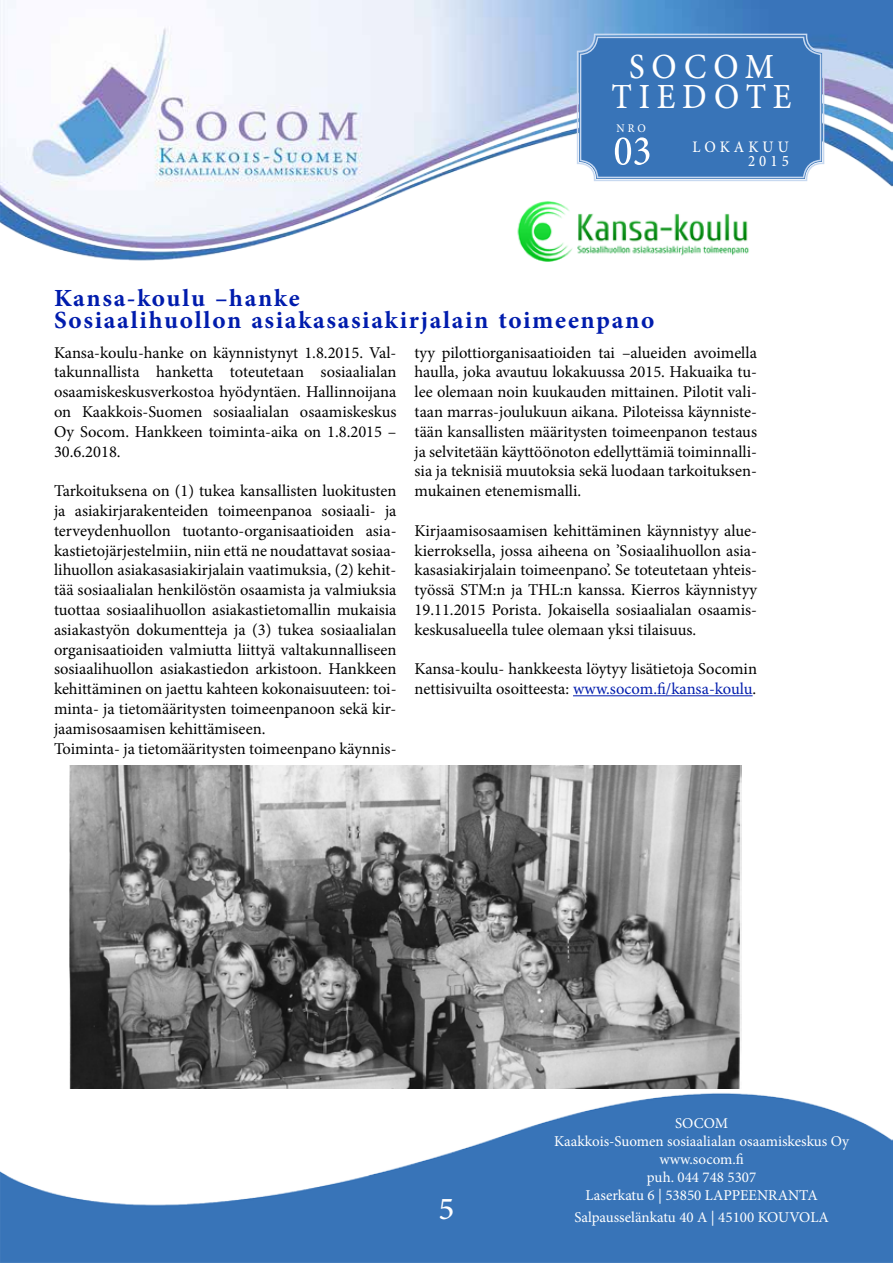
<style>
.page{position:relative;width:893px;height:1263px;background:#fff}
.page>*{position:absolute;margin:0;border:0;box-sizing:border-box;transform-origin:0 0}
.t1{font:60px "Adobe Arabic";color:#fff;scale:.9 1}
.t2{font:49.5px "Adobe Arabic";letter-spacing:.15em;color:#fff;scale:.9 1}
.t3{font:45px "Adobe Arabic";color:#fff}
.t4{font:700 34.5px "Adobe Arabic";letter-spacing:.05em;color:#001cad}
.t5{font:22.5px "Adobe Arabic";letter-spacing:.2em;color:#fff;scale:.9 1}
.t6{font:16.5px/19.8px "Minion Pro";color:#000;text-align:justify}
.t7{font:16.5px "Adobe Arabic";color:#fff;scale:.9 1}
.t8{font:15px/18px "Minion Pro";color:#fff;text-align:center}
.s1{color:#001cad}
</style>
<div class="page">
<img style="left:0;top:0;width:893px;height:262px">
<img style="left:0;top:1086px;width:893px;height:176px">
<svg style="left:576px;top:33px;width:249px;height:149px;background:#447cbc"></svg>
<div style="left:580px;top:37px;width:241px;height:141px;border:1px solid #c8d9f0;border-radius:17px"></div>
<img style="left:70px;top:765px;width:672px;height:324px">
<hr style="left:573px;top:695px;width:180px;height:1px;background:#001cad">
<img style="left:510px;top:200px;width:247px;height:61px">
<h2 class="t2" style="left:629px;top:32px;width:162px">SOCOM</h2>
<h2 class="t2" style="left:612px;top:62px;width:202px">TIEDOTE</h2>
<p class="t7" style="left:616px;top:116px;width:34px">NRO</p>
<h1 class="t1" style="left:613px;top:109px;width:44px">03</h1>
<h3 class="t5" style="left:692px;top:131px;width:109px">LOKAKUU</h3>
<h3 class="t5" style="left:748px;top:145px;width:47px">2015</h3>
<h3 class="t4" style="left:54px;top:274px;width:247px">Kansa-koulu –hanke</h3>
<h3 class="t4" style="left:54px;top:296px;width:602px">Sosiaalihuollon asiakasasiakirjalain toimeenpano</h3>
<p class="t6" style="left:54px;top:342px;width:344px">Kansa-koulu-hanke on käynnistynyt 1.8.2015. Val&shy;takunnallista hanketta toteutetaan sosiaalialan osaamiskeskusverkostoa hyödyntäen. Hallinnoijana on Kaakkois-Suomen sosiaalialan osaamiskeskus Oy Socom. Hankkeen toiminta-aika on 1.8.2015 – 30.6.2018.</p>
<p class="t6" style="left:54px;top:481px;width:344px;text-align:left">Tarkoituksena on (1) tukea kansallisten luokitusten ja asiakirjarakenteiden toimeenpanoa sosiaali- ja terveydenhuollon tuotanto-organisaatioiden asia&shy;kastietojärjestelmiin, niin että ne noudattavat sosiaa&shy;lihuollon asiakasasiakirjalain vaatimuksia, (2) kehit&shy;tää sosiaalialan henkilöstön osaamista ja valmiuksia tuottaa sosiaalihuollon asiakastietomallin mukaisia asiakastyön dokumentteja ja (3) tukea sosiaalialan organisaatioiden valmiutta liittyä valtakunnalliseen sosiaalihuollon asiakastiedon arkistoon. Hankkeen kehittäminen on jaettu kahteen kokonaisuuteen: toi&shy;minta- ja tietomääritysten toimeenpanoon sekä kir&shy;jaamisosaamisen kehittämiseen.<br>Toiminta- ja tietomääritysten toimeenpano käynnis-</p>
<p class="t6" style="left:414px;top:342px;width:344px">tyy pilottiorganisaatioiden tai –alueiden avoimella haulla, joka avautuu lokakuussa 2015. Hakuaika tu&shy;lee olemaan noin kuukauden mittainen. Pilotit vali&shy;taan marras-joulukuun aikana. Piloteissa käynniste&shy;tään kansallisten määritysten toimeenpanon testaus ja selvitetään käyttöönoton edellyttämiä toiminnalli&shy;sia ja teknisiä muutoksia sekä luodaan tarkoituksen&shy;mukainen etenemismalli.</p>
<p class="t6" style="left:414px;top:521px;width:344px">Kirjaamisosaamisen kehittäminen käynnistyy alue&shy;kierroksella, jossa aiheena on ’Sosiaalihuollon asia&shy;kasasiakirjalain toimeenpano’. Se toteutetaan yhteis&shy;työssä STM:n ja THL:n kanssa. Kierros käynnistyy 19.11.2015 Porista. Jokaisella sosiaalialan osaamis&shy;keskusalueella tulee olemaan yksi tilaisuus.</p>
<p class="t6" style="left:414px;top:659px;width:344px">Kansa-koulu- hankkeesta löytyy lisätietoja Socomin nettisivuilta osoitteesta: <span class="s1">www.socom.fi/kansa-koulu</span>.</p>
<h3 class="t3" style="left:439px;top:1177px;width:17px">5</h3>
<p class="t8" style="left:554px;top:1115px;width:296px">SOCOM<br>Kaakkois-Suomen sosiaalialan osaamiskeskus Oy www.socom.fi<br>puh. 044 748 5307<br>Laserkatu 6 | 53850 LAPPEENRANTA</p>
<p class="t8" style="left:574px;top:1208px;width:256px">Salpausselänkatu 40 A | 45100 KOUVOLA</p>
</div>
